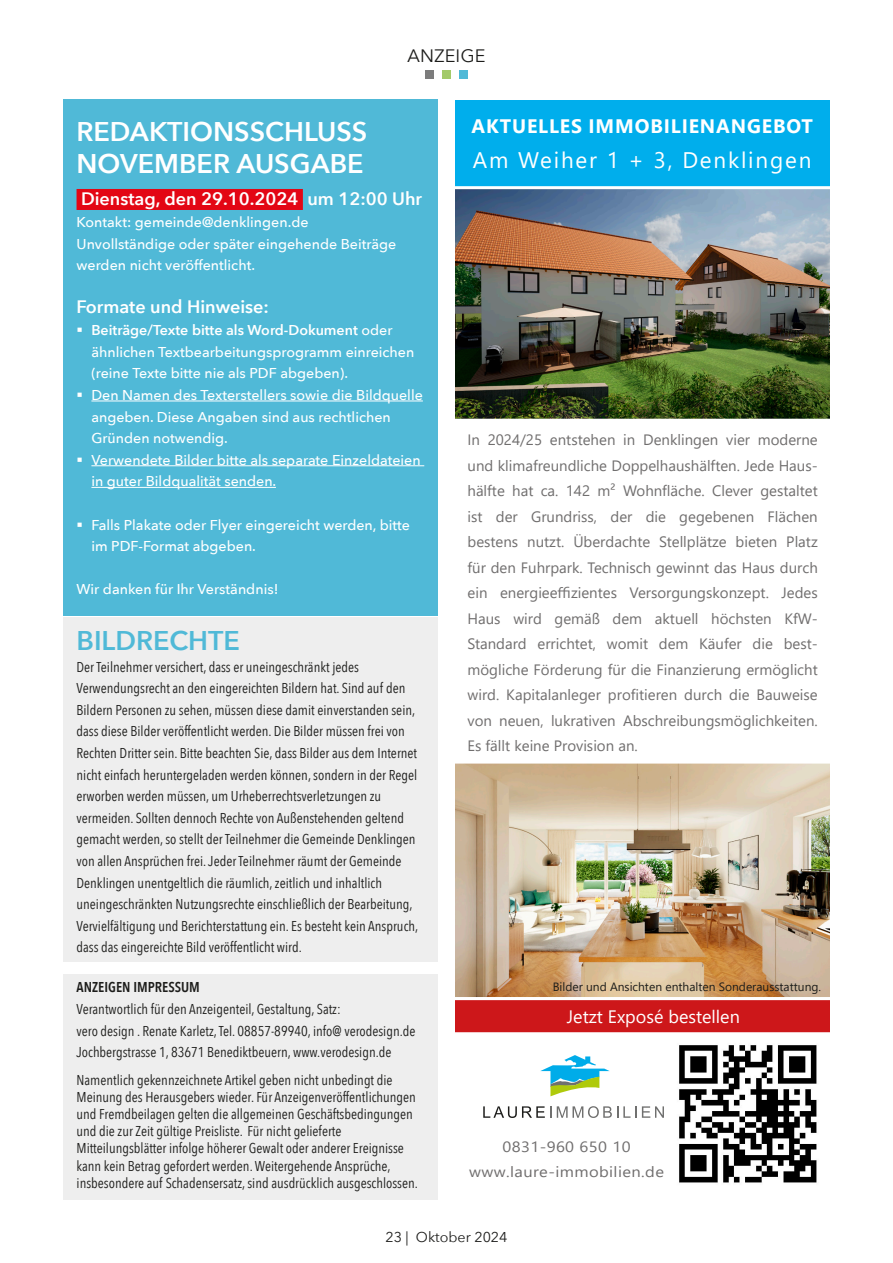
<style>
.page{position:relative;width:893px;height:1263px;background:#fff}
.page>*{position:absolute;margin:0;border:0;box-sizing:border-box;transform-origin:0 0}
.t1{font:600 27px/32.4px "Avenir Next";color:#fff}
.t2{font:600 27px "Avenir Next";color:#50b9d7}
.t3{font:22.5px "Segoe UI";letter-spacing:.08em;color:#fff}
.t4{font:700 19.5px "Segoe UI";letter-spacing:.045em;color:#fff}
.t5{font:600 18px "Avenir Next";color:#fff}
.t6{font:18px "Segoe UI";color:#fff}
.t7{font:18px "Avenir";letter-spacing:.015em;color:#1d1d1b}
.t8{font:15px/25.5px "Segoe UI";color:#706e6e;text-align:justify}
.t9{font:14.85px/24.5px "Segoe UI";letter-spacing:.025em;color:#706e6e;text-align:center;scale:1.11 1}
.t10{font:14.25px/21.6px "Avenir Next Condensed";color:#1d1d1b}
.t11{font:500 14.25px/21.6px "Avenir Next";color:#fff}
.t12{font:600 14.25px "Avenir Next Condensed";color:#1d1d1b}
.t13{font:14.25px "Avenir Next";color:#1d1d1b}
.t14{font:12px "Segoe UI";color:#1d1d1b}
.s1{font-weight:600}
</style>
<div class="page">
<div style="left:425px;top:70px;width:9px;height:9px;background:#7c7c7c"></div>
<div style="left:442px;top:70px;width:9px;height:9px;background:#a3ca69"></div>
<div style="left:459px;top:70px;width:9px;height:9px;background:#50b9d7"></div>
<svg style="left:540px;top:1055px;width:70px;height:41px"></svg>
<svg style="left:483px;top:1106px;width:181px;height:12px"></svg>
<div style="left:455px;top:100px;width:374px;height:86px;background:#00aeec"></div>
<img style="left:455px;top:186px;width:374px;height:233px">
<img style="left:455px;top:763px;width:374px;height:234px">
<div style="left:455px;top:1000px;width:374px;height:33px;background:#cd171a"></div>
<img style="left:679px;top:1045px;width:138px;height:138px">
<div style="left:64px;top:617px;width:374px;height:344px;background:#eee"></div>
<div style="left:64px;top:100px;width:374px;height:516px;background:#50b9d7"></div>
<div style="left:77px;top:189px;width:226px;height:21px;background:#e30614"></div>
<hr style="left:91px;top:401px;width:332px;height:1px;background:#fff">
<hr style="left:91px;top:465px;width:333px;height:1px;background:#fff">
<hr style="left:91px;top:487px;width:185px;height:1px;background:#fff">
<div style="left:64px;top:974px;width:374px;height:225px;background:#eee"></div>
<p class="t7" style="left:407px;top:45px;width:80px">ANZEIGE</p>
<h1 class="t1" style="left:77px;top:114px;width:292px">REDAKTIONSSCHLUSS<br>NOVEMBER AUSGABE</h1>
<p class="t5" style="left:81px;top:184px;width:343px">Dienstag, den 29.10.2024 um 12:00 Uhr</p>
<p class="t11" style="left:77px;top:211px;width:321px">Kontakt: gemeinde@denklingen.de<br>Unvollständige oder später eingehende Beiträge werden nicht veröffentlicht.</p>
<p class="t5" style="left:77px;top:292px;width:194px">Formate und Hinweise:</p>
<p class="t11" style="left:91px;top:319px;width:333px"><span class="s1">Beiträge/Texte bitte als Word-Dokument</span> oder ähnlichen Textbearbeitungsprogramm einreichen (reine Texte bitte nie als PDF abgeben).<br>Den Namen des Texterstellers sowie die Bildquelle angeben. Diese Angaben sind aus rechtlichen Gründen notwendig.<br>Verwendete Bilder bitte als separate Einzeldateien in guter Bildqualität senden.</p>
<p class="t11" style="left:91px;top:513px;width:320px">Falls Plakate oder Flyer eingereicht werden, bitte im PDF-Format abgeben.</p>
<p class="t11" style="left:76px;top:578px;width:203px">Wir danken für Ihr Verständnis!</p>
<h1 class="t2" style="left:77px;top:617px;width:165px">BILDRECHTE</h1>
<p class="t10" style="left:77px;top:655px;width:343px">Der Teilnehmer versichert, dass er uneingeschränkt jedes Verwendungsrecht an den eingereichten Bildern hat. Sind auf den Bildern Personen zu sehen, müssen diese damit einverstanden sein, dass diese Bilder veröffentlicht werden. Die Bilder müssen frei von Rechten Dritter sein. Bitte beachten Sie, dass Bilder aus dem Internet nicht einfach heruntergeladen werden können, sondern in der Regel erworben werden müssen, um Urheberrechtsverletzungen zu vermeiden. Sollten dennoch Rechte von Außenstehenden geltend gemacht werden, so stellt der Teilnehmer die Gemeinde Denklingen von allen Ansprüchen frei. Jeder Teilnehmer räumt der Gemeinde Denklingen unentgeltlich die räumlich, zeitlich und inhaltlich uneingeschränkten Nutzungsrechte einschließlich der Bearbeitung, Vervielfältigung und Berichterstattung ein. Es besteht kein Anspruch, dass das eingereichte Bild veröffentlicht wird.</p>
<p class="t12" style="left:77px;top:975px;width:125px">ANZEIGEN IMPRESSUM</p>
<p class="t10" style="left:77px;top:997px;width:340px">Verantwortlich für den Anzeigenteil, Gestaltung, Satz:<br>vero design . Renate Karletz, Tel. 08857-89940, info@ verodesign.de<br>Jochbergstrasse 1, 83671 Benediktbeuern, www.verodesign.de</p>
<p class="t10" style="left:77px;top:1071px;width:343px;line-height:17.1px">Namentlich gekennzeichnete Artikel geben nicht unbedingt die Meinung des Herausgebers wieder. Für Anzeigenveröffentlichungen und Fremdbeilagen gelten die allgemeinen Geschäftsbedingungen und die zur Zeit gültige Preisliste. Für nicht gelieferte Mitteilungsblätter infolge höherer Gewalt oder anderer Ereignisse kann kein Betrag gefordert werden. Weitergehende Ansprüche, insbesondere auf Schadensersatz, sind ausdrücklich ausgeschlossen.</p>
<h3 class="t4" style="left:471px;top:107px;width:343px">AKTUELLES IMMOBILIENANGEBOT</h3>
<h2 class="t3" style="left:473px;top:138px;width:340px">Am Weiher 1 + 3, Denklingen</h2>
<p class="t8" style="left:467px;top:426px;width:352px">In 2024/25 entstehen in Denklingen vier moderne und klimafreundliche Doppelhaushälften. Jede Haus&shy;hälfte hat ca. 142 m² Wohnfläche. Clever gestaltet ist der Grundriss, der die gegebenen Flächen bestens nutzt. Überdachte Stellplätze bieten Platz für den Fuhrpark. Technisch gewinnt das Haus durch ein energieeffizientes Versorgungskonzept. Jedes Haus wird gemäß dem aktuell höchsten KfW-Standard errichtet, womit dem Käufer die best&shy;mögliche Förderung für die Finanzierung ermöglicht wird. Kapitalanleger profitieren durch die Bauweise von neuen, lukrativen Abschreibungsmöglichkeiten.<br>Es fällt keine Provision an.</p>
<p class="t14" style="left:553px;top:975px;width:270px">Bilder und Ansichten enthalten Sonderausstattung.</p>
<p class="t6" style="left:567px;top:999px;width:175px">Jetzt Exposé bestellen</p>
<p class="t9" style="left:469px;top:1133px;width:177px">0831-960 650 10 www.laure-immobilien.de</p>
<p class="t13" style="left:385px;top:1225px;width:123px">23 | Oktober 2024</p>
</div>
